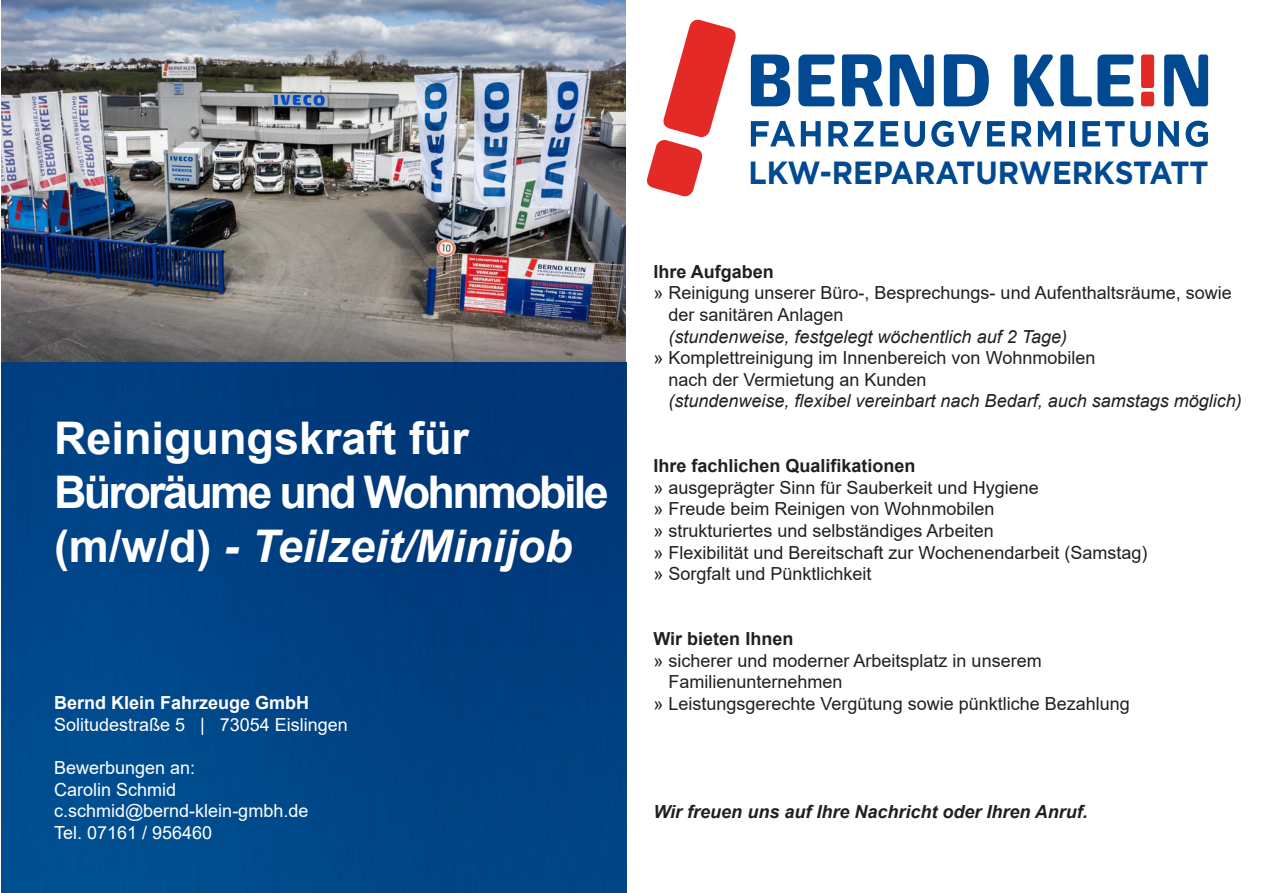
<style>
.page{position:relative;width:1263px;height:893px;background:#fff}
.page>*{position:absolute;margin:0;border:0;box-sizing:border-box;transform-origin:0 0}
.t1{font:italic 700 45px "Arial";color:#fff}
.t2{font:700 45px "Arial";letter-spacing:-.06em;color:#fff}
.t3{font:700 45px "Arial";color:#fff}
.t4{font:700 32.1px "Gotham";color:#014990;scale:.92 1}
.t5{font:18px/21.6px "Arial";color:#231f20}
.t6{font:18px "Arial";color:#fff}
.t7{font:700 18px "Arial";color:#231f20}
.t8{font:italic 700 18px "Arial";color:#231f20}
.t9{font:700 18px "Arial";color:#fff}
.s1{font-style:normal}
.s2{font-style:italic}
</style>
<div class="page">
<svg style="left:647px;top:20px;width:89px;height:176px"></svg>
<svg style="left:751px;top:55px;width:39px;height:51px"></svg>
<svg style="left:798px;top:55px;width:36px;height:51px"></svg>
<svg style="left:842px;top:54px;width:41px;height:52px"></svg>
<svg style="left:890px;top:55px;width:44px;height:51px"></svg>
<svg style="left:944px;top:54px;width:45px;height:52px"></svg>
<svg style="left:1014px;top:55px;width:40px;height:51px"></svg>
<svg style="left:1060px;top:55px;width:73px;height:51px"></svg>
<svg style="left:1164px;top:55px;width:44px;height:51px"></svg>
<svg style="left:1141px;top:55px;width:13px;height:51px"></svg>
<svg style="left:751px;top:121px;width:44px;height:25px"></svg>
<svg style="left:801px;top:121px;width:20px;height:25px"></svg>
<svg style="left:828px;top:121px;width:45px;height:25px"></svg>
<svg style="left:880px;top:121px;width:18px;height:25px"></svg>
<svg style="left:904px;top:121px;width:21px;height:26px"></svg>
<svg style="left:931px;top:121px;width:50px;height:26px"></svg>
<svg style="left:987px;top:121px;width:18px;height:25px"></svg>
<svg style="left:1011px;top:121px;width:21px;height:25px"></svg>
<svg style="left:1038px;top:121px;width:23px;height:25px"></svg>
<div style="left:1069px;top:121px;width:5px;height:25px;background:#014990"></div>
<svg style="left:1082px;top:121px;width:69px;height:26px"></svg>
<svg style="left:1158px;top:121px;width:21px;height:25px"></svg>
<svg style="left:1185px;top:121px;width:23px;height:26px"></svg>
<img style="left:1px;top:0;width:625px;height:893px">
<p class="t3" style="left:54px;top:406px;width:417px">Reinigungskraft für</p>
<p class="t2" style="left:54px;top:460px;width:556px">Büroräume und Wohnmobile</p>
<p class="t1" style="left:54px;top:516px;width:520px"><span class="s1">(m/w/d)</span> - Teilzeit/Minijob</p>
<p class="t9" style="left:54px;top:690px;width:257px">Bernd Klein Fahrzeuge GmbH</p>
<p class="t6" style="left:54px;top:712px;width:295px">Solitudestraße 5 | 73054 Eislingen</p>
<p class="t6" style="left:54px;top:755px;width:143px">Bewerbungen an:</p>
<p class="t6" style="left:54px;top:777px;width:124px">Carolin Schmid</p>
<p class="t6" style="left:54px;top:799px;width:256px">c.schmid@bernd-klein-gmbh.de</p>
<p class="t6" style="left:54px;top:820px;width:160px">Tel. 07161 / 956460</p>
<p class="t4" style="left:748px;top:153px;width:502px">LKW-REPARATURWERKSTATT</p>
<p class="t7" style="left:653px;top:259px;width:122px">Ihre Aufgaben</p>
<p class="t5" style="left:668px;top:282px;width:565px;text-indent:-15px">» Reinigung unserer Büro-, Besprechungs- und Aufenthaltsräume, sowie der sanitären Anlagen<br><span class="s2">(stundenweise, festgelegt wöchentlich auf 2 Tage)</span></p>
<p class="t5" style="left:668px;top:347px;width:575px;text-indent:-15px">» Komplettreinigung im Innenbereich von Wohnmobilen<br>nach der Vermietung an Kunden<br><span class="s2">(stundenweise, flexibel vereinbart nach Bedarf, auch samstags möglich)</span></p>
<p class="t7" style="left:653px;top:453px;width:264px">Ihre fachlichen Qualifikationen</p>
<p class="t5" style="left:653px;top:477px;width:387px">» ausgeprägter Sinn für Sauberkeit und Hygiene</p>
<p class="t5" style="left:653px;top:498px;width:342px">» Freude beim Reinigen von Wohnmobilen</p>
<p class="t5" style="left:653px;top:520px;width:342px">» strukturiertes und selbständiges Arbeiten</p>
<p class="t5" style="left:653px;top:541px;width:495px">» Flexibilität und Bereitschaft zur Wochenendarbeit (Samstag) » Sorgfalt und Pünktlichkeit</p>
<p class="t7" style="left:653px;top:626px;width:141px">Wir bieten Ihnen</p>
<p class="t5" style="left:653px;top:649px;width:390px">» sicherer und moderner Arbeitsplatz in unserem</p>
<p class="t5" style="left:668px;top:671px;width:176px">Familienunternehmen</p>
<p class="t5" style="left:653px;top:693px;width:478px">» Leistungsgerechte Vergütung sowie pünktliche Bezahlung</p>
<p class="t8" style="left:653px;top:799px;width:436px">Wir freuen uns auf Ihre Nachricht oder Ihren Anruf.</p>
</div>
